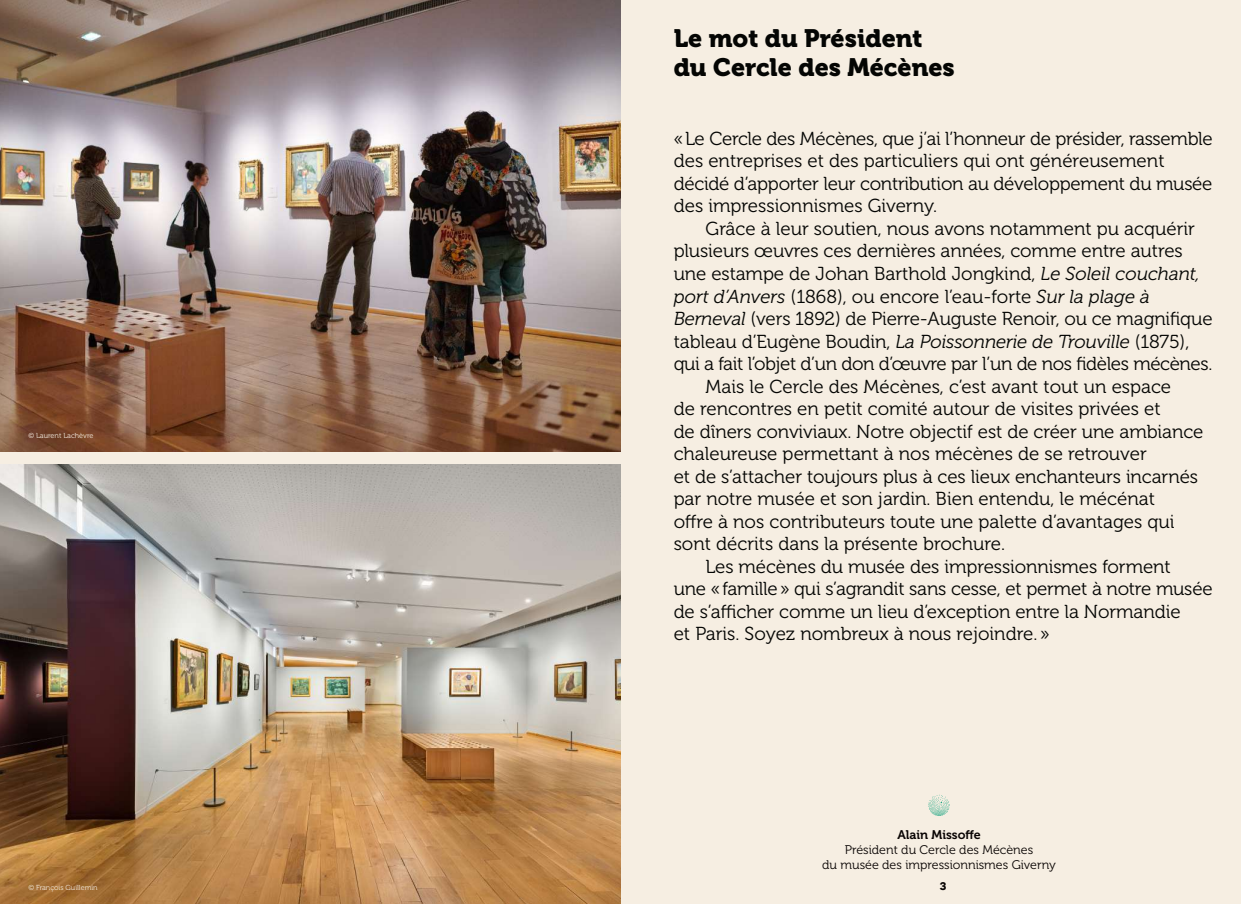
<style>
.page{position:relative;width:1241px;height:904px;background:#fff}
.page>*{position:absolute;margin:0;border:0;box-sizing:border-box;transform-origin:0 0}
.t1{font:25px/28.8px "Museo 900";color:#040503}
.t2{font:18.75px/22.5px "Museo 300";letter-spacing:-.005em;color:#040503}
.t3{font:12.5px/15px "Museo 300";color:#080302;text-align:center}
.t4{font:12.5px "Museo 700";color:#080302}
.t5{font:900 10px "Area Normal";color:#080302}
.t6{font:7.25px "Museo 300";color:#f6eee2}
.s1{font-style:italic}
</style>
<div class="page">
<div style="left:0;top:0;width:1240px;height:904px;background:#f6eee2"></div>
<svg style="left:928px;top:794px;width:22px;height:22px"></svg>
<img style="left:0;top:0;width:620px;height:452px">
<img style="left:0;top:464px;width:620px;height:440px">
<p class="t6" style="left:28px;top:431px;width:67px">© Laurent Lachèvre</p>
<h1 class="t1" style="left:673px;top:24px;width:283px">Le mot du Président du Cercle des Mécènes</h1>
<p class="t2" style="left:673px;top:128px;width:540px">«Le Cercle des Mécènes, que j’ai l’honneur de présider, rassemble des entreprises et des particuliers qui ont généreusement décidé d’apporter leur contribution au développement du musée des impressionnismes Giverny.</p>
<p class="t2" style="left:705px;top:218px;width:491px">Grâce à leur soutien, nous avons notamment pu acquérir</p>
<p class="t2" style="left:673px;top:240px;width:510px">plusieurs œuvres ces dernières années, comme entre autres</p>
<p class="t2" style="left:673px;top:263px;width:528px">une estampe de Johan Barthold Jongkind, <span class="s1">Le Soleil couchant,</span></p>
<p class="t2" style="left:673px;top:285px;width:477px"><span class="s1">port d’Anvers</span> (1868), ou encore l’eau-forte <span class="s1">Sur la plage à</span></p>
<p class="t2" style="left:673px;top:308px;width:540px"><span class="s1">Berneval</span> (vers 1892) de Pierre-Auguste Renoir, ou ce magnifique</p>
<p class="t2" style="left:673px;top:330px;width:517px">tableau d’Eugène Boudin, <span class="s1">La Poissonnerie de Trouville</span> (1875),</p>
<p class="t2" style="left:673px;top:353px;width:540px">qui a fait l’objet d’un don d’œuvre par l’un de nos fidèles mécènes.</p>
<p class="t2" style="left:705px;top:375px;width:467px">Mais le Cercle des Mécènes, c’est avant tout un espace</p>
<p class="t2" style="left:673px;top:398px;width:488px">de rencontres en petit comité autour de visites privées et</p>
<p class="t2" style="left:673px;top:420px;width:531px">de dîners conviviaux. Notre objectif est de créer une ambiance</p>
<p class="t2" style="left:673px;top:443px;width:474px">chaleureuse permettant à nos mécènes de se retrouver</p>
<p class="t2" style="left:673px;top:465px;width:526px">et de s’attacher toujours plus à ces lieux enchanteurs incarnés</p>
<p class="t2" style="left:673px;top:488px;width:483px">par notre musée et son jardin. Bien entendu, le mécénat</p>
<p class="t2" style="left:673px;top:510px;width:502px">offre à nos contributeurs toute une palette d’avantages qui</p>
<p class="t2" style="left:673px;top:533px;width:333px">sont décrits dans la présente brochure.</p>
<p class="t2" style="left:705px;top:555px;width:466px">Les mécènes du musée des impressionnismes forment</p>
<p class="t2" style="left:673px;top:578px;width:540px">une «famille» qui s’agrandit sans cesse, et permet à notre musée</p>
<p class="t2" style="left:673px;top:600px;width:508px">de s’afficher comme un lieu d’exception entre la Normandie</p>
<p class="t2" style="left:673px;top:623px;width:377px">et Paris. Soyez nombreux à nous rejoindre.»</p>
<p class="t4" style="left:897px;top:827px;width:85px">Alain Missoffe</p>
<p class="t3" style="left:822px;top:842px;width:235px">Président du Cercle des Mécènes<br>du musée des impressionnismes Giverny</p>
<p class="t6" style="left:28px;top:883px;width:71px">© François Guillemin</p>
<p class="t5" style="left:939px;top:877px;width:8px">3</p>
</div>
